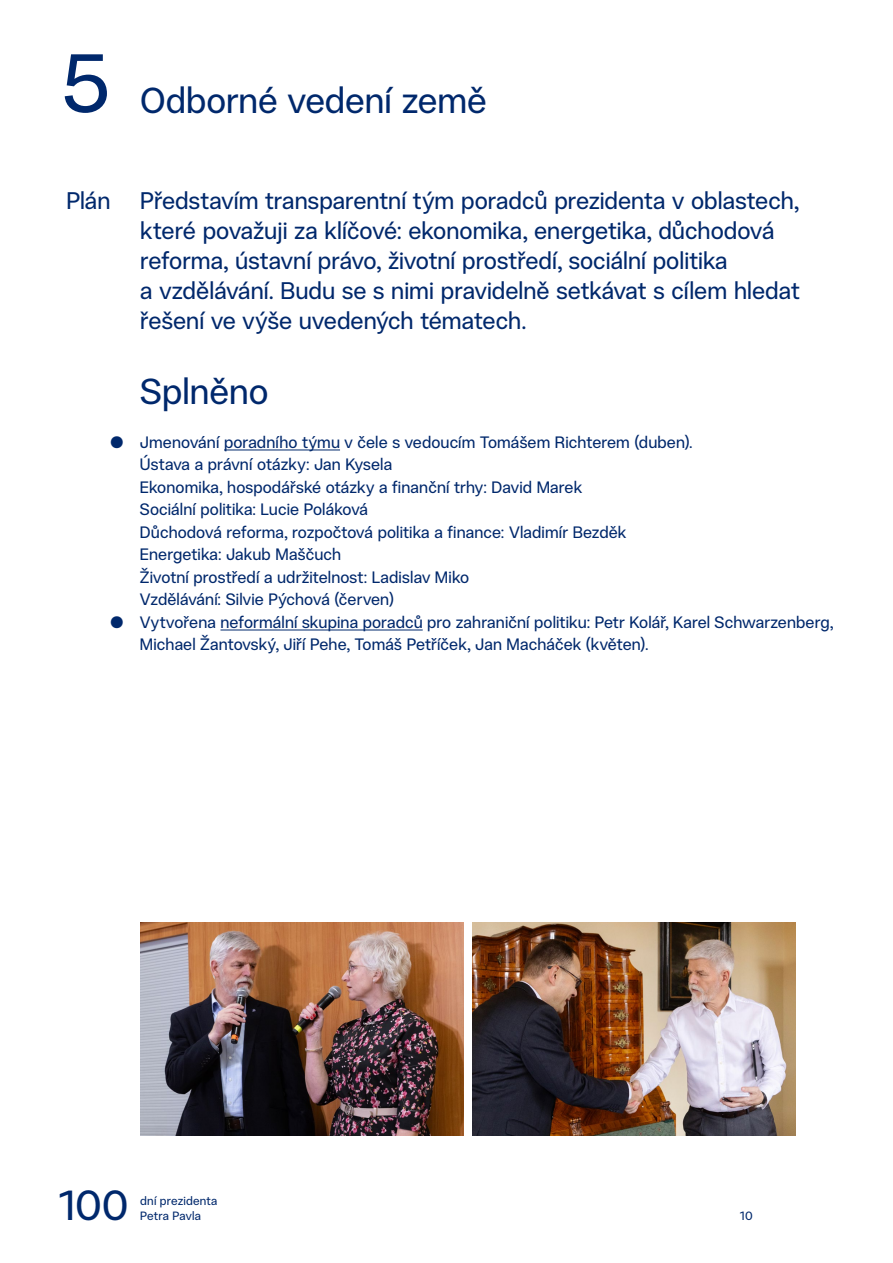
<style>
.page{position:relative;width:893px;height:1263px;background:#fff}
.page>*{position:absolute;margin:0;border:0;box-sizing:border-box;transform-origin:0 0}
.t1{font:82.5px "PPP Sans";color:#00286c}
.t2{font:42px "PPP Sans";color:#00286c}
.t3{font:36px "PPP Sans";color:#00286c}
.t4{font:24px/30px "PPP Sans";color:#00286c}
.t5{font:16.5px/22.5px "PPP Sans";letter-spacing:.005em;color:#00286c}
.t6{font:12px/15px "PPP Sans";letter-spacing:.015em;color:#00286c}
</style>
<div class="page">
<hr style="left:224px;top:450px;width:116px;height:1px;background:#00286c">
<hr style="left:220px;top:630px;width:203px;height:1px;background:#00286c">
<img style="left:140px;top:923px;width:323px;height:212px">
<img style="left:472px;top:923px;width:323px;height:212px">
<h1 class="t1" style="left:60px;top:33px;width:54px">5</h1>
<h3 class="t3" style="left:140px;top:78px;width:348px">Odborné vedení země</h3>
<p class="t4" style="left:140px;top:186px;width:661px;text-indent:-74px">Plán Představím transparentní tým poradců prezidenta v oblastech, které považuji za klíčové: ekonomika, energetika, důchodová reforma, ústavní právo, životní prostředí, sociální politika<br>a vzdělávání. Budu se s nimi pravidelně setkávat s cílem hledat řešení ve výše uvedených tématech.</p>
<h3 class="t3" style="left:140px;top:369px;width:130px">Splněno</h3>
<p class="t5" style="left:140px;top:431px;width:554px;text-indent:-29px">● Jmenování poradního týmu v čele s vedoucím Tomášem Richterem (duben).<br>Ústava a právní otázky: Jan Kysela<br>Ekonomika, hospodářské otázky a finanční trhy: David Marek<br>Sociální politika: Lucie Poláková<br>Důchodová reforma, rozpočtová politika a finance: Vladimír Bezděk Energetika: Jakub Maščuch<br>Životní prostředí a udržitelnost: Ladislav Miko<br>Vzdělávání: Silvie Pýchová (červen)</p>
<p class="t5" style="left:140px;top:611px;width:695px;text-indent:-29px">● Vytvořena neformální skupina poradců pro zahraniční politiku: Petr Kolář, Karel Schwarzenberg,<br>Michael Žantovský, Jiří Pehe, Tomáš Petříček, Jan Macháček (květen).</p>
<h2 class="t2" style="left:60px;top:1180px;width:71px">100</h2>
<p class="t6" style="left:140px;top:1194px;width:79px">dní prezidenta<br>Petra Pavla</p>
<p class="t6" style="left:740px;top:1209px;width:14px">10</p>
</div>
